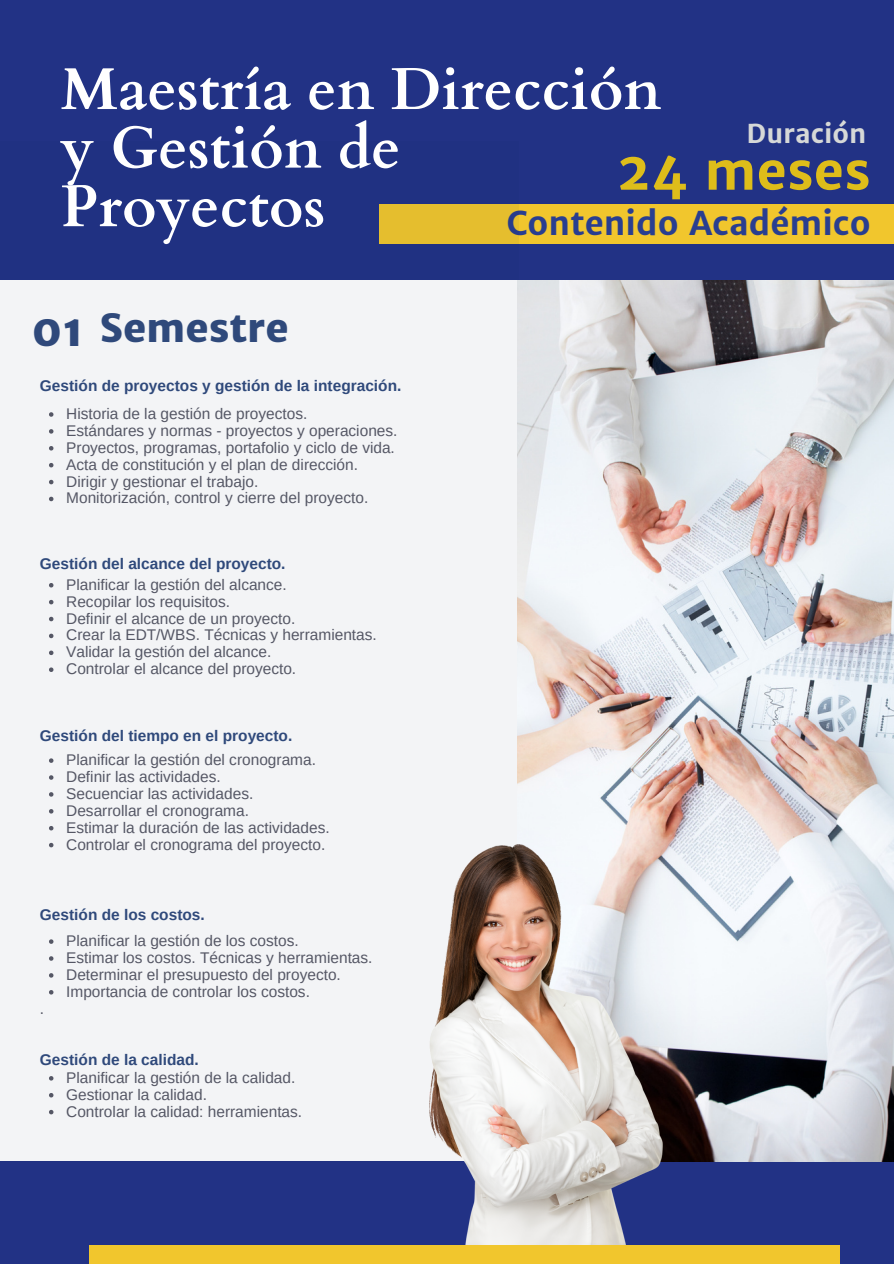
<style>
.page{position:relative;width:894px;height:1264px;background:#fff}
.page>*{position:absolute;margin:0;border:0;box-sizing:border-box;transform-origin:0 0}
.t1{font:700 59.1px/58.5px "Cardo";color:#fff}
.t2{font:700 52.2px "Merriweather Sans";color:#f7cf0d}
.t3{font:800 43.2px "Merriweather Sans";color:#2f497b}
.t4{font:800 39px "Merriweather Sans";color:#2f497b}
.t5{font:700 32.85px "Merriweather Sans";color:#293e90}
.t6{font:700 26.1px "Merriweather Sans";color:#d6d8d7}
.t7{font:15.45px "Arimo";color:#555765}
.t8{font:700 15.45px "Arimo";color:#2f497b}
</style>
<div class="page">
<div style="left:0;top:0;width:893px;height:1263px;background:#223285"></div>
<div style="left:379px;top:204px;width:514px;height:40px;background:#f1c62d"></div>
<svg style="left:0;top:204px;width:518px;height:957px;background:#e3e5eb"></svg>
<div style="left:89px;top:1244px;width:750px;height:19px;background:#f1c62d"></div>
<img style="left:517px;top:280px;width:376px;height:881px">
<img style="left:429px;top:844px;width:233px;height:400px">
<svg style="left:49px;top:412px;width:4px;height:5px"></svg>
<svg style="left:49px;top:429px;width:4px;height:4px"></svg>
<svg style="left:49px;top:446px;width:4px;height:4px"></svg>
<svg style="left:49px;top:463px;width:4px;height:4px"></svg>
<svg style="left:49px;top:480px;width:4px;height:4px"></svg>
<svg style="left:49px;top:496px;width:4px;height:5px"></svg>
<svg style="left:49px;top:583px;width:4px;height:4px"></svg>
<svg style="left:49px;top:600px;width:4px;height:4px"></svg>
<svg style="left:49px;top:616px;width:4px;height:5px"></svg>
<svg style="left:49px;top:633px;width:4px;height:5px"></svg>
<svg style="left:49px;top:650px;width:4px;height:5px"></svg>
<svg style="left:49px;top:667px;width:4px;height:5px"></svg>
<svg style="left:49px;top:758px;width:4px;height:5px"></svg>
<svg style="left:49px;top:775px;width:4px;height:4px"></svg>
<svg style="left:49px;top:792px;width:4px;height:4px"></svg>
<svg style="left:49px;top:809px;width:4px;height:4px"></svg>
<svg style="left:49px;top:826px;width:4px;height:4px"></svg>
<svg style="left:49px;top:842px;width:4px;height:5px"></svg>
<svg style="left:49px;top:939px;width:4px;height:4px"></svg>
<svg style="left:49px;top:956px;width:4px;height:4px"></svg>
<svg style="left:49px;top:973px;width:4px;height:4px"></svg>
<svg style="left:49px;top:990px;width:4px;height:4px"></svg>
<svg style="left:49px;top:1076px;width:4px;height:4px"></svg>
<svg style="left:49px;top:1092px;width:4px;height:5px"></svg>
<svg style="left:49px;top:1109px;width:4px;height:5px"></svg>
<p class="t1" style="left:61px;top:61px;width:602px">Maestría en Dirección y Gestión de</p>
<p class="t1" style="left:61px;top:178px;width:266px">Proyectos</p>
<p class="t6" style="left:746px;top:117px;width:121px">Duración</p>
<h2 class="t2" style="left:616px;top:138px;width:256px">24 meses</h2>
<p class="t5" style="left:506px;top:203px;width:365px">Contenido Académico</p>
<p class="t3" style="left:32px;top:304px;width:54px">01</p>
<p class="t4" style="left:100px;top:304px;width:191px">Semestre</p>
<p class="t8" style="left:40px;top:377px;width:363px">Gestión de proyectos y gestión de la integración.</p>
<p class="t7" style="left:66px;top:405px;width:242px">Historia de la gestión de proyectos.</p>
<p class="t7" style="left:66px;top:422px;width:333px">Estándares y normas - proyectos y operaciones.</p>
<p class="t7" style="left:66px;top:439px;width:330px">Proyectos, programas, portafolio y ciclo de vida.</p>
<p class="t7" style="left:66px;top:455px;width:293px">Acta de constitución y el plan de dirección.</p>
<p class="t7" style="left:66px;top:472px;width:194px">Dirigir y gestionar el trabajo.</p>
<p class="t7" style="left:66px;top:489px;width:303px">Monitorización, control y cierre del proyecto.</p>
<p class="t8" style="left:40px;top:555px;width:247px">Gestión del alcance del proyecto.</p>
<p class="t7" style="left:66px;top:575px;width:222px">Planificar la gestión del alcance.</p>
<p class="t7" style="left:66px;top:592px;width:165px">Recopilar los requisitos.</p>
<p class="t7" style="left:66px;top:609px;width:230px">Definir el alcance de un proyecto.</p>
<p class="t7" style="left:66px;top:626px;width:312px">Crear la EDT/WBS. Técnicas y herramientas.</p>
<p class="t7" style="left:66px;top:643px;width:206px">Validar la gestión del alcance.</p>
<p class="t7" style="left:66px;top:660px;width:231px">Controlar el alcance del proyecto.</p>
<p class="t8" style="left:40px;top:727px;width:254px">Gestión del tiempo en el proyecto.</p>
<p class="t7" style="left:66px;top:751px;width:251px">Planificar la gestión del cronograma.</p>
<p class="t7" style="left:66px;top:768px;width:156px">Definir las actividades.</p>
<p class="t7" style="left:66px;top:785px;width:188px">Secuenciar las actividades.</p>
<p class="t7" style="left:66px;top:801px;width:184px">Desarrollar el cronograma.</p>
<p class="t7" style="left:66px;top:818px;width:265px">Estimar la duración de las actividades.</p>
<p class="t7" style="left:66px;top:835px;width:260px">Controlar el cronograma del proyecto.</p>
<p class="t8" style="left:40px;top:905px;width:166px">Gestión de los costos.</p>
<p class="t7" style="left:66px;top:932px;width:234px">Planificar la gestión de los costos.</p>
<p class="t7" style="left:66px;top:949px;width:308px">Estimar los costos. Técnicas y herramientas.</p>
<p class="t7" style="left:66px;top:965px;width:276px">Determinar el presupuesto del proyecto.</p>
<p class="t7" style="left:66px;top:982px;width:245px">Importancia de controlar los costos.</p>
<p class="t7" style="left:40px;top:999px;width:6px">.</p>
<p class="t8" style="left:40px;top:1051px;width:160px">Gestión de la calidad.</p>
<p class="t7" style="left:66px;top:1068px;width:230px">Planificar la gestión de la calidad.</p>
<p class="t7" style="left:66px;top:1085px;width:142px">Gestionar la calidad.</p>
<p class="t7" style="left:66px;top:1102px;width:237px">Controlar la calidad: herramientas.</p>
</div>
